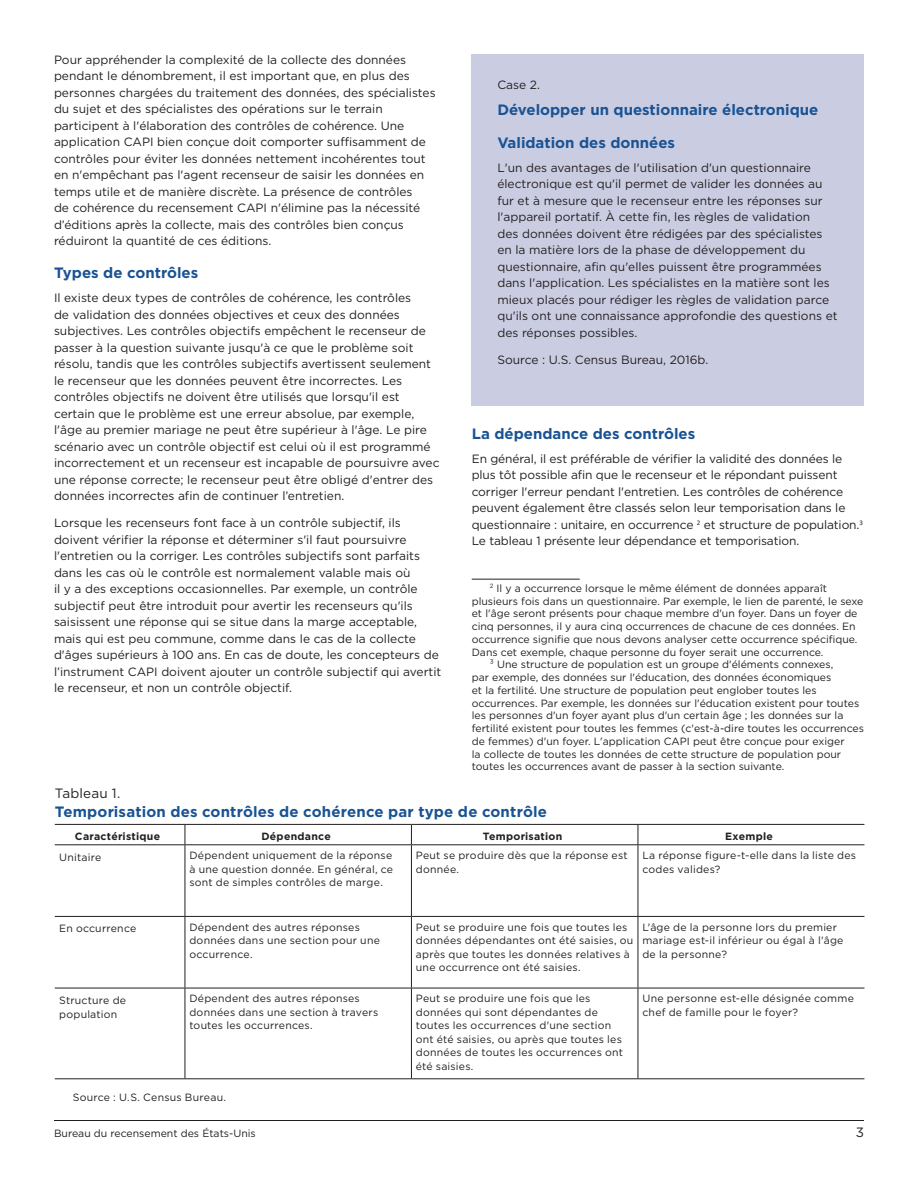
<style>
.page{position:relative;width:918px;height:1188px;background:#fff}
.page>*{position:absolute;margin:0;border:0;box-sizing:border-box;transform-origin:0 0}
.subhead2{font:700 15px "Gotham";color:#1a5393}
.t1{font:13.5px "Gotham";letter-spacing:.01em;color:#231f20}
.body_text{font:12px/16.5px "Gotham";color:#231f20}
.footnote{font:10.5px/12.8px "Gotham";color:#231f20}
.footnote-2{font:10.5px/13.5px "Gotham";letter-spacing:.02em;color:#231f20}
.footnote-3{font:10.5px/13.5px "Gotham";letter-spacing:.025em;color:#231f20}
.t2{font:700 10.5px "Gotham";letter-spacing:.025em;color:#231f20}
</style>
<div class="page">
<hr style="left:54px;top:1120px;width:810px;height:1px;background:#231f20">
<hr style="left:472px;top:579px;width:108px;height:1px;background:#231f20">
<div style="left:472px;top:54px;width:392px;height:352px;background:#cacde2"></div>
<hr style="left:185px;top:845px;width:1px;height:71px;background:#231f20">
<hr style="left:638px;top:845px;width:1px;height:71px;background:#231f20">
<hr style="left:185px;top:917px;width:1px;height:71px;background:#231f20">
<hr style="left:638px;top:917px;width:1px;height:71px;background:#231f20">
<hr style="left:185px;top:988px;width:1px;height:90px;background:#231f20">
<hr style="left:638px;top:988px;width:1px;height:90px;background:#231f20">
<hr style="left:411px;top:845px;width:1px;height:71px;background:#231f20">
<hr style="left:411px;top:917px;width:1px;height:71px;background:#231f20">
<hr style="left:411px;top:988px;width:1px;height:90px;background:#231f20">
<hr style="left:55px;top:1078px;width:130px;height:1px;background:#231f20">
<hr style="left:185px;top:1078px;width:226px;height:1px;background:#231f20">
<hr style="left:411px;top:1078px;width:227px;height:1px;background:#231f20">
<hr style="left:638px;top:1078px;width:226px;height:1px;background:#231f20">
<hr style="left:55px;top:844px;width:130px;height:1px;background:#231f20">
<hr style="left:185px;top:844px;width:226px;height:1px;background:#231f20">
<hr style="left:411px;top:844px;width:227px;height:1px;background:#231f20">
<hr style="left:638px;top:844px;width:226px;height:1px;background:#231f20">
<svg style="left:185px;top:825px;width:1px;height:19px"></svg>
<hr style="left:55px;top:824px;width:130px;height:1px;background:#231f20">
<hr style="left:185px;top:824px;width:226px;height:1px;background:#231f20">
<hr style="left:411px;top:824px;width:227px;height:1px;background:#231f20">
<hr style="left:638px;top:824px;width:226px;height:1px;background:#231f20">
<svg style="left:411px;top:825px;width:1px;height:19px"></svg>
<svg style="left:638px;top:825px;width:1px;height:19px"></svg>
<hr style="left:55px;top:916px;width:130px;height:1px;background:#231f20">
<hr style="left:185px;top:916px;width:226px;height:1px;background:#231f20">
<hr style="left:411px;top:916px;width:227px;height:1px;background:#231f20">
<hr style="left:638px;top:916px;width:226px;height:1px;background:#231f20">
<hr style="left:55px;top:988px;width:130px;height:1px;background:#231f20">
<hr style="left:185px;top:988px;width:226px;height:1px;background:#231f20">
<hr style="left:411px;top:988px;width:227px;height:1px;background:#231f20">
<hr style="left:638px;top:988px;width:226px;height:1px;background:#231f20">
<p class="body_text" style="left:54px;top:51px;width:383px">Pour appréhender la complexité de la collecte des données pendant le dénombrement, il est important que, en plus des personnes chargées du traitement des données, des spécialistes du sujet et des spécialistes des opérations sur le terrain participent à l'élaboration des contrôles de cohérence. Une application CAPI bien conçue doit comporter suffisamment de contrôles pour éviter les données nettement incohérentes tout en n'empêchant pas l'agent recenseur de saisir les données en temps utile et de manière discrète. La présence de contrôles<br>de cohérence du recensement CAPI n'élimine pas la nécessité d’éditions après la collecte, mais des contrôles bien conçus réduiront la quantité de ces éditions.</p>
<p class="subhead2" style="left:54px;top:263px;width:146px">Types de contrôles</p>
<p class="body_text" style="left:54px;top:289px;width:387px">Il existe deux types de contrôles de cohérence, les contrôles<br>de validation des données objectives et ceux des données subjectives. Les contrôles objectifs empêchent le recenseur de passer à la question suivante jusqu'à ce que le problème soit résolu, tandis que les contrôles subjectifs avertissent seulement le recenseur que les données peuvent être incorrectes. Les contrôles objectifs ne doivent être utilisés que lorsqu'il est certain que le problème est une erreur absolue, par exemple, l'âge au premier mariage ne peut être supérieur à l'âge. Le pire scénario avec un contrôle objectif est celui où il est programmé incorrectement et un recenseur est incapable de poursuivre avec une réponse correcte; le recenseur peut être obligé d'entrer des données incorrectes afin de continuer l’entretien.</p>
<p class="body_text" style="left:54px;top:514px;width:389px">Lorsque les recenseurs font face à un contrôle subjectif, ils doivent vérifier la réponse et déterminer s'il faut poursuivre l'entretien ou la corriger. Les contrôles subjectifs sont parfaits dans les cas où le contrôle est normalement valable mais où<br>il y a des exceptions occasionnelles. Par exemple, un contrôle subjectif peut être introduit pour avertir les recenseurs qu'ils saisissent une réponse qui se situe dans la marge acceptable, mais qui est peu commune, comme dans le cas de la collecte d'âges supérieurs à 100 ans. En cas de doute, les concepteurs de l’instrument CAPI doivent ajouter un contrôle subjectif qui avertit le recenseur, et non un contrôle objectif.</p>
<p class="body_text" style="left:497px;top:76px;width:44px">Case 2.</p>
<p class="subhead2" style="left:497px;top:99px;width:323px">Développer un questionnaire électronique</p>
<p class="subhead2" style="left:497px;top:132px;width:179px">Validation des données</p>
<p class="body_text" style="left:497px;top:159px;width:342px">L'un des avantages de l'utilisation d'un questionnaire électronique est qu'il permet de valider les données au fur et à mesure que le recenseur entre les réponses sur l'appareil portatif. À cette fin, les règles de validation<br>des données doivent être rédigées par des spécialistes en la matière lors de la phase de développement du questionnaire, afin qu'elles puissent être programmées dans l'application. Les spécialistes en la matière sont les mieux placés pour rédiger les règles de validation parce qu'ils ont une connaissance approfondie des questions et des réponses possibles.</p>
<p class="body_text" style="left:497px;top:351px;width:212px">Source : U.S. Census Bureau, 2016b.</p>
<p class="subhead2" style="left:472px;top:424px;width:225px">La dépendance des contrôles</p>
<p class="body_text" style="left:472px;top:450px;width:393px">En général, il est préférable de vérifier la validité des données le plus tôt possible afin que le recenseur et le répondant puissent corriger l'erreur pendant l'entretien. Les contrôles de cohérence peuvent également être classés selon leur temporisation dans le questionnaire : unitaire, en occurrence <sup>2</sup> et structure de population.<sup>3<br></sup>Le tableau 1 présente leur dépendance et temporisation.</p>
<p class="footnote" style="left:472px;top:582px;width:393px;text-indent:18px"><sup>2</sup> Il y a occurrence lorsque le même élément de données apparaît plusieurs fois dans un questionnaire. Par exemple, le lien de parenté, le sexe et l'âge seront présents pour chaque membre d'un foyer. Dans un foyer de cinq personnes, il y aura cinq occurrences de chacune de ces données. En occurrence signifie que nous devons analyser cette occurrence spécifique.<br>Dans cet exemple, chaque personne du foyer serait une occurrence.</p>
<p class="footnote" style="left:472px;top:658px;width:394px;text-indent:18px">³ Une structure de population est un groupe d'éléments connexes,<br>par exemple, des données sur l'éducation, des données économiques<br>et la fertilité. Une structure de population peut englober toutes les occurrences. Par exemple, les données sur l'éducation existent pour toutes les personnes d'un foyer ayant plus d'un certain âge ; les données sur la fertilité existent pour toutes les femmes (c'est-à-dire toutes les occurrences de femmes) d'un foyer. L'application CAPI peut être conçue pour exiger<br>la collecte de toutes les données de cette structure de population pour toutes les occurrences avant de passer à la section suivante.</p>
<p class="t1" style="left:55px;top:785px;width:67px">Tableau 1.</p>
<p class="subhead2" style="left:55px;top:802px;width:494px">Temporisation des contrôles de cohérence par type de contrôle</p>
<p class="t2" style="left:75px;top:829px;width:87px">Caractéristique</p>
<p class="t2" style="left:261px;top:829px;width:71px">Dépendance</p>
<p class="t2" style="left:483px;top:829px;width:81px">Temporisation</p>
<p class="t2" style="left:725px;top:829px;width:49px">Exemple</p>
<p class="footnote-2" style="left:59px;top:850px;width:44px">Unitaire</p>
<p class="footnote" style="left:189px;top:848px;width:205px;line-height:13.5px;text-align:justify">Dépendent uniquement de la réponse à une question donnée. En général, ce sont de simples contrôles de marge.</p>
<p class="footnote-3" style="left:416px;top:848px;width:213px">Peut se produire dès que la réponse est donnée.</p>
<p class="footnote-2" style="left:642px;top:848px;width:215px">La réponse figure-t-elle dans la liste des codes valides?</p>
<p class="footnote" style="left:59px;top:922px;width:79px">En occurrence</p>
<p class="footnote-3" style="left:189px;top:920px;width:192px">Dépendent des autres réponses données dans une section pour une occurrence.</p>
<p class="footnote-2" style="left:416px;top:920px;width:219px">Peut se produire une fois que toutes les données dépendantes ont été saisies, ou après que toutes les données relatives à une occurrence ont été saisies.</p>
<p class="footnote-3" style="left:642px;top:920px;width:203px">L'âge de la personne lors du premier mariage est-il inférieur ou égal à l'âge de la personne?</p>
<p class="footnote-2" style="left:59px;top:993px;width:68px;line-height:14.2px">Structure de population</p>
<p class="footnote-2" style="left:189px;top:992px;width:190px">Dépendent des autres réponses données dans une section à travers toutes les occurrences.</p>
<p class="footnote-2" style="left:416px;top:992px;width:209px">Peut se produire une fois que les données qui sont dépendantes de toutes les occurrences d'une section ont été saisies, ou après que toutes les données de toutes les occurrences ont été saisies.</p>
<p class="footnote-3" style="left:642px;top:992px;width:213px">Une personne est-elle désignée comme chef de famille pour le foyer?</p>
<p class="footnote-2" style="left:73px;top:1090px;width:155px">Source : U.S. Census Bureau.</p>
<p class="footnote" style="left:54px;top:1127px;width:203px">Bureau du recensement des États-Unis</p>
<p class="t1" style="left:856px;top:1124px;width:10px">3</p>
</div>
